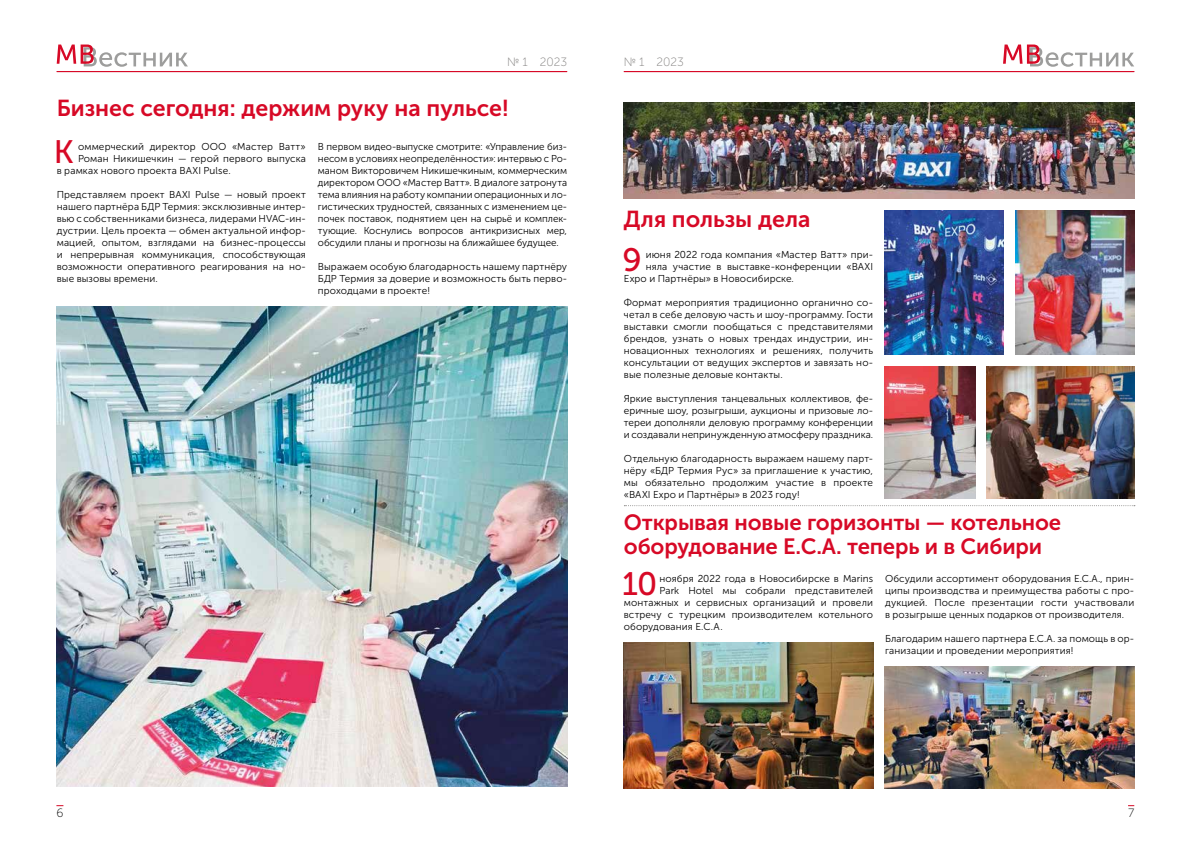
<style>
.page{position:relative;width:1191px;height:842px;background:#fff}
.page>*{position:absolute;margin:0;border:0;box-sizing:border-box;transform-origin:0 0}
.t1{font:32.4px "Museo Sans Cyrl 500";color:#d70926}
.t2{font:23px "Museo Sans Cyrl 700";color:#d70926}
.t3{font:22px/24.4px "Museo Sans Cyrl 700";letter-spacing:-.005em;color:#d70926}
.t4{font:12px "Museo Sans Cyrl 100";color:#82807f}
.t5{font:12px "Museo Sans Cyrl 100";color:#000}
.t6{font:10px/12px "Museo Sans Cyrl 300";letter-spacing:.01em;color:#000;text-align:justify}
</style>
<div class="page">
<img style="left:884px;top:210px;width:119px;height:144px">
<img style="left:624px;top:102px;width:510px;height:96px">
<img style="left:986px;top:366px;width:148px;height:132px">
<img style="left:884px;top:366px;width:91px;height:132px">
<img style="left:1015px;top:210px;width:119px;height:144px">
<svg style="left:624px;top:505px;width:511px;height:1px"></svg>
<img style="left:624px;top:642px;width:249px;height:146px">
<img style="left:885px;top:666px;width:249px;height:122px">
<img style="left:57px;top:306px;width:510px;height:480px">
<svg style="left:57px;top:45px;width:130px;height:22px"></svg>
<svg style="left:1003px;top:45px;width:131px;height:22px"></svg>
<hr style="left:57px;top:71px;width:510px;height:1px;background:#d70926">
<hr style="left:624px;top:71px;width:510px;height:1px;background:#d70926">
<p class="t4" style="left:507px;top:55px;width:61px">№ 1 2023</p>
<p class="t4" style="left:624px;top:55px;width:61px">№ 1 2023</p>
<h2 class="t2" style="left:57px;top:96px;width:453px">Бизнес сегодня: держим руку на пульсе!</h2>
<h1 class="t1" style="left:54px;top:134px;width:21px">К</h1>
<p class="t6" style="left:78px;top:141px;width:229px">оммерческий директор ООО «Мастер Ватт»</p>
<p class="t6" style="left:318px;top:141px;width:251px">В первом видео-выпуске смотрите: «Управление биз&shy;несом в условиях неопределённости»: интервью с Ро&shy;маном Викторовичем Никишечкиным, коммерческим директором ООО «Мастер Ватт». В диалоге затронута тема влияния на работу компании операционных и ло&shy;гистических трудностей, связанных с изменением це&shy;почек поставок, поднятием цен на сырьё и комплек&shy;тующие. Коснулись вопросов антикризисных мер, обсудили планы и прогнозы на ближайшее будущее.</p>
<p class="t6" style="left:318px;top:261px;width:251px">Выражаем особую благодарность нашему партнёру БДР Термия за доверие и возможность быть перво&shy;проходцами в проекте!</p>
<p class="t6" style="left:78px;top:153px;width:229px">Роман Никишечкин — герой первого выпуска</p>
<p class="t6" style="left:57px;top:165px;width:175px">в рамках нового проекта BAXI Pulse.</p>
<p class="t6" style="left:57px;top:189px;width:251px">Представляем проект BAXI Pulse — новый проект нашего партнёра БДР Термия: эксклюзивные интер&shy;вью с собственниками бизнеса, лидерами HVAC-ин&shy;дустрии. Цель проекта — обмен актуальной инфор&shy;мацией, опытом, взглядами на бизнес-процессы и непрерывная коммуникация, способствующая возможности оперативного реагирования на но&shy;вые вызовы времени.</p>
<h2 class="t2" style="left:624px;top:207px;width:188px">Для пользы дела</h2>
<h1 class="t1" style="left:622px;top:242px;width:21px">9</h1>
<p class="t6" style="left:646px;top:249px;width:229px">июня 2022 года компания «Мастер Ватт» при-</p>
<p class="t6" style="left:646px;top:261px;width:229px">няла участие в выставке-конференции «BAXI</p>
<p class="t6" style="left:624px;top:273px;width:171px">Expo и Партнёры» в Новосибирске.</p>
<p class="t6" style="left:624px;top:297px;width:251px">Формат мероприятия традиционно органично со&shy;четал в себе деловую часть и шоу-программу. Гости выставки смогли пообщаться с представителями брендов, узнать о новых трендах индустрии, ин&shy;новационных технологиях и решениях, получить консультации от ведущих экспертов и завязать но&shy;вые полезные деловые контакты.</p>
<p class="t6" style="left:624px;top:393px;width:251px">Яркие выступления танцевальных коллективов, фе&shy;еричные шоу, розыгрыши, аукционы и призовые ло&shy;тереи дополняли деловую программу конференции и создавали непринужденную атмосферу праздника.</p>
<p class="t6" style="left:624px;top:453px;width:251px">Отдельную благодарность выражаем нашему парт&shy;нёру «БДР Термия Рус» за приглашение к участию, мы обязательно продолжим участие в проекте «BAXI Expo и Партнёры» в 2023 году!</p>
<h3 class="t3" style="left:624px;top:510px;width:439px">Открывая новые горизонты — котельное оборудование E.C.A. теперь и в Сибири</h3>
<h1 class="t1" style="left:622px;top:566px;width:37px">10</h1>
<p class="t6" style="left:659px;top:573px;width:215px">ноября 2022 года в Новосибирске в Marins</p>
<p class="t6" style="left:885px;top:573px;width:251px">Обсудили ассортимент оборудования Е.С.А., прин&shy;ципы производства и преимущества работы с про&shy;дукцией. После презентации гости участвовали в розыгрыше ценных подарков от производителя.</p>
<p class="t6" style="left:885px;top:633px;width:251px">Благодарим нашего партнера Е.С.А. за помощь в ор&shy;ганизации и проведении мероприятия!</p>
<p class="t6" style="left:659px;top:585px;width:215px">Park Hotel мы собрали представителей</p>
<p class="t6" style="left:624px;top:597px;width:251px">монтажных и сервисных организаций и провели</p>
<p class="t6" style="left:624px;top:609px;width:251px">встречу с турецким производителем котельного</p>
<p class="t6" style="left:624px;top:621px;width:100px">оборудования E.C.A.</p>
<p class="t5" style="left:56px;top:807px;width:8px">6</p>
<p class="t5" style="left:1128px;top:807px;width:8px">7</p>
</div>
